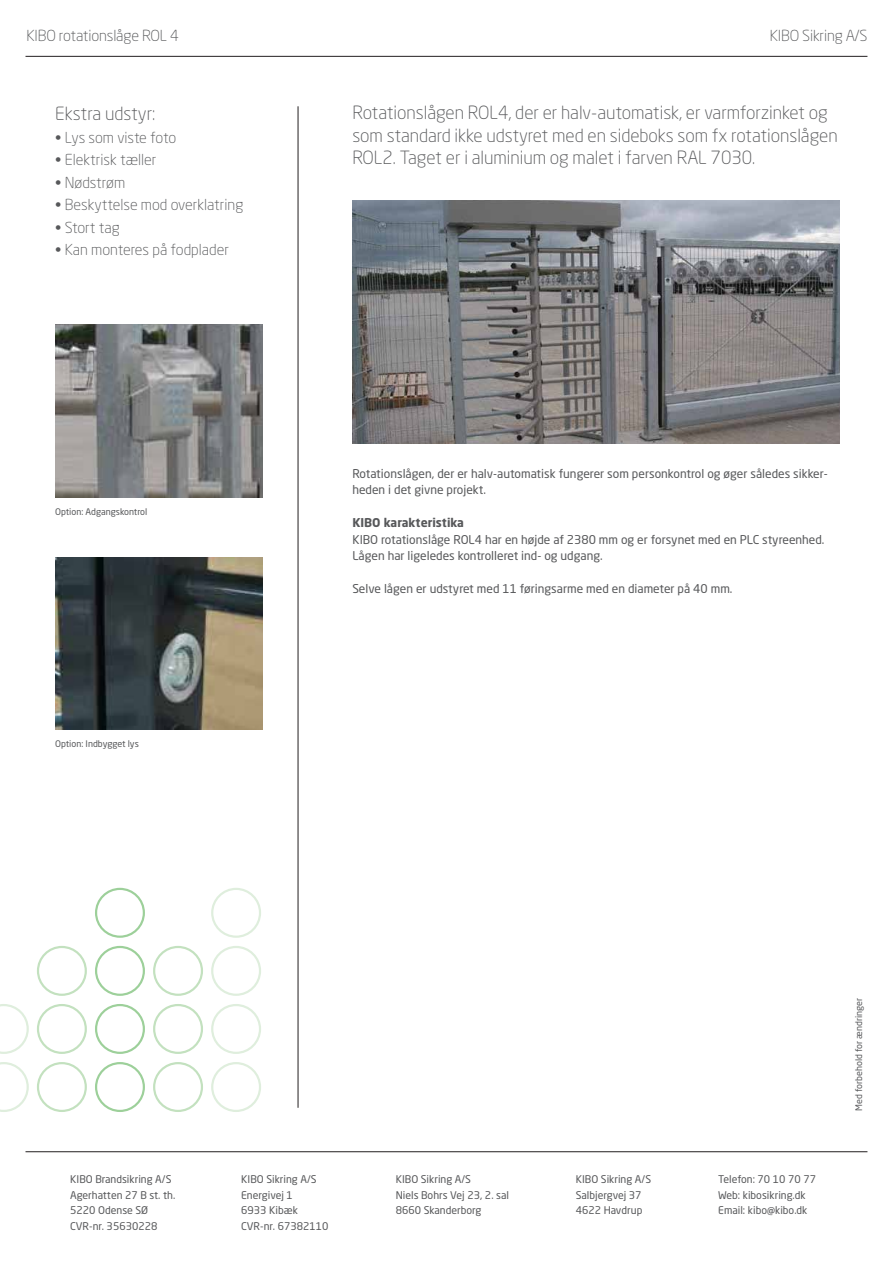
<style>
.page{position:relative;width:893px;height:1263px;background:#fff}
.page>*{position:absolute;margin:0;border:0;box-sizing:border-box;transform-origin:0 0}
.t1{font:300 18px/22.5px "Neo Sans Std";letter-spacing:-.005em;color:#57585a}
.t2{font:300 15.15px "Neo Sans Std";letter-spacing:-.01em;color:#57585a}
.t3{font:300 15px "Neo Sans Std";color:#57585a}
.t4{font:12px/16.5px "Neo Sans Std";color:#57585a}
.t5{font:700 12px "Neo Sans Std";color:#57585a}
.t6{font:10.5px "Neo Sans Std";color:#57585a}
.t7{font:9px "Neo Sans Std";color:#57585a}
</style>
<div class="page">
<img style="left:352px;top:200px;width:487px;height:243px">
<img style="left:56px;top:558px;width:206px;height:171px">
<img style="left:56px;top:325px;width:206px;height:172px">
<hr style="left:298px;top:106px;width:1px;height:1002px;background:#231f20">
<svg style="left:0;top:1062px;width:29px;height:50px"></svg>
<svg style="left:37px;top:1062px;width:50px;height:50px"></svg>
<svg style="left:37px;top:946px;width:50px;height:50px"></svg>
<svg style="left:0;top:1004px;width:29px;height:50px"></svg>
<svg style="left:37px;top:1004px;width:50px;height:50px"></svg>
<svg style="left:95px;top:1062px;width:50px;height:50px"></svg>
<svg style="left:95px;top:946px;width:50px;height:50px"></svg>
<svg style="left:95px;top:1004px;width:50px;height:50px"></svg>
<svg style="left:211px;top:1062px;width:50px;height:50px"></svg>
<svg style="left:211px;top:946px;width:50px;height:50px"></svg>
<svg style="left:211px;top:1004px;width:50px;height:50px"></svg>
<svg style="left:211px;top:888px;width:50px;height:50px"></svg>
<svg style="left:153px;top:1062px;width:50px;height:50px"></svg>
<svg style="left:153px;top:946px;width:50px;height:50px"></svg>
<svg style="left:153px;top:1004px;width:50px;height:50px"></svg>
<svg style="left:95px;top:888px;width:50px;height:50px"></svg>
<hr style="left:26px;top:56px;width:841px;height:1px;background:#231f20">
<hr style="left:26px;top:1151px;width:841px;height:1px;background:#231f20">
<p class="t2" style="left:27px;top:27px;width:154px">KIBO rotationslåge ROL 4</p>
<h1 class="t1" style="left:55px;top:102px;width:102px">Ekstra udstyr:</h1>
<p class="t3" style="left:55px;top:128px;width:122px">• Lys som viste foto</p>
<p class="t3" style="left:55px;top:151px;width:103px">• Elektrisk tæller</p>
<p class="t3" style="left:55px;top:173px;width:71px">• Nødstrøm</p>
<p class="t3" style="left:55px;top:196px;width:190px">• Beskyttelse mod overklatring</p>
<p class="t3" style="left:55px;top:218px;width:66px">• Stort tag</p>
<p class="t3" style="left:55px;top:241px;width:175px">• Kan monteres på fodplader</p>
<p class="t7" style="left:55px;top:506px;width:94px">Option: Adgangskontrol</p>
<p class="t7" style="left:55px;top:738px;width:85px">Option: Indbygget lys</p>
<p class="t2" style="left:770px;top:27px;width:99px">KIBO Sikring A/S</p>
<h1 class="t1" style="left:352px;top:101px;width:487px">Rotationslågen ROL4, der er halv-automatisk, er varmforzinket og som standard ikke udstyret med en sideboks som fx rotationslågen<br>ROL2. Taget er i aluminium og malet i farven RAL 7030.</h1>
<p class="t4" style="left:352px;top:465px;width:477px">Rotationslågen, der er halv-automatisk fungerer som personkontrol og øger således sikker&shy;heden i det givne projekt.</p>
<p class="t5" style="left:352px;top:515px;width:113px">KIBO karakteristika</p>
<p class="t4" style="left:352px;top:531px;width:474px">KIBO rotationslåge ROL4 har en højde af 2380 mm og er forsynet med en PLC styreenhed.<br>Lågen har ligeledes kontrolleret ind- og udgang.</p>
<p class="t4" style="left:352px;top:580px;width:382px">Selve lågen er udstyret med 11 føringsarme med en diameter på 40 mm.</p>
<p class="t7" style="left:853px;top:1111px;width:115px;rotate:-90deg">Med forbehold for ændringer</p>
<p class="t6" style="left:70px;top:1172px;width:103px">KIBO Brandsikring A/S</p>
<p class="t6" style="left:241px;top:1172px;width:77px">KIBO Sikring A/S</p>
<p class="t6" style="left:396px;top:1172px;width:77px">KIBO Sikring A/S</p>
<p class="t6" style="left:576px;top:1172px;width:77px">KIBO Sikring A/S</p>
<p class="t6" style="left:718px;top:1172px;width:99px">Telefon: 70 10 70 77</p>
<p class="t6" style="left:70px;top:1188px;width:107px">Agerhatten 27 B st. th.</p>
<p class="t6" style="left:241px;top:1188px;width:53px">Energivej 1</p>
<p class="t6" style="left:396px;top:1188px;width:115px">Niels Bohrs Vej 23, 2. sal</p>
<p class="t6" style="left:576px;top:1188px;width:67px">Salbjergvej 37</p>
<p class="t6" style="left:718px;top:1188px;width:89px">Web: kibosikring.dk</p>
<p class="t6" style="left:70px;top:1204px;width:80px">5220 Odense SØ</p>
<p class="t6" style="left:241px;top:1204px;width:58px">6933 Kibæk</p>
<p class="t6" style="left:396px;top:1204px;width:87px">8660 Skanderborg</p>
<p class="t6" style="left:576px;top:1204px;width:68px">4622 Havdrup</p>
<p class="t6" style="left:718px;top:1204px;width:91px">Email: kibo@kibo.dk</p>
<p class="t6" style="left:70px;top:1220px;width:89px">CVR-nr. 35630228</p>
<p class="t6" style="left:241px;top:1220px;width:89px">CVR-nr. 67382110</p>
</div>
